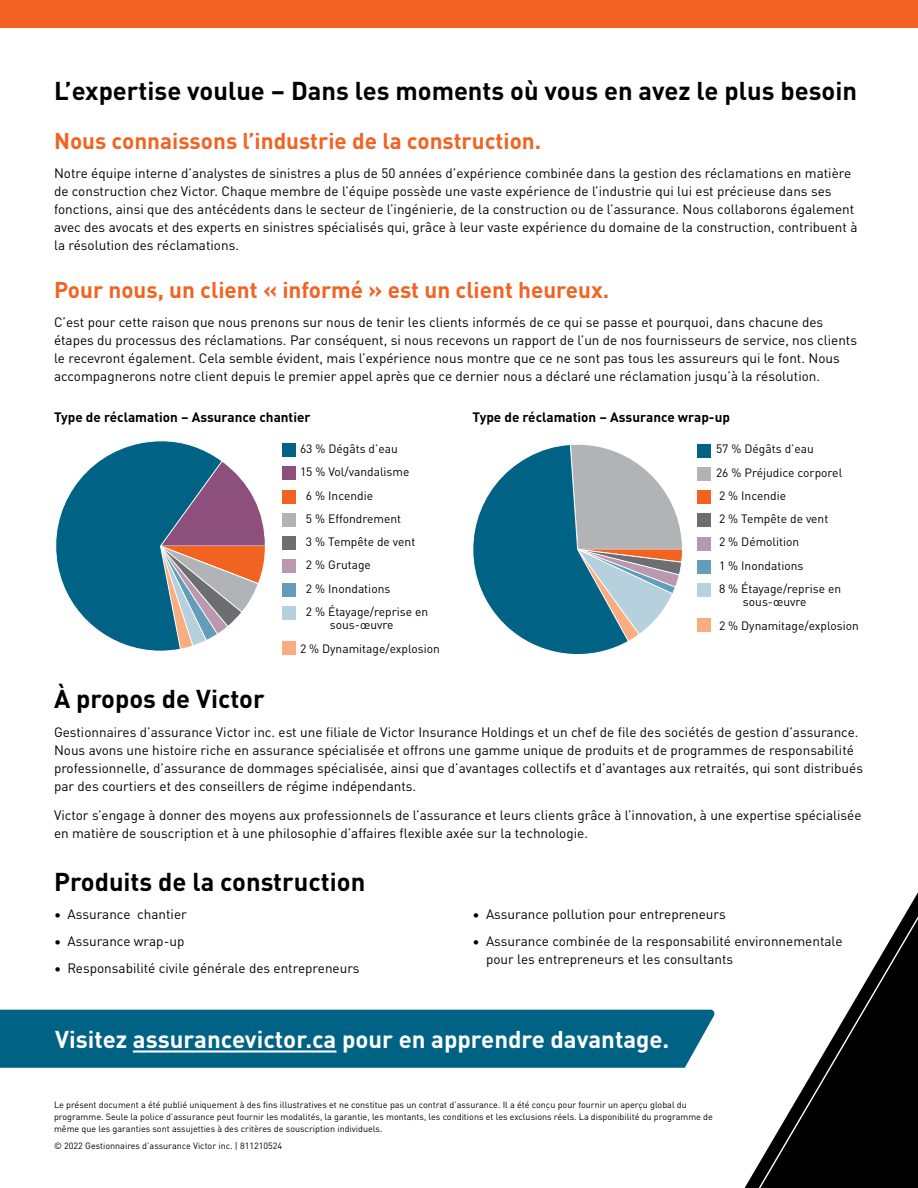
<style>
.page{position:relative;width:918px;height:1188px;background:#fff}
.page>*{position:absolute;margin:0;border:0;box-sizing:border-box;transform-origin:0 0}
.Body_Subhead_1{font:700 25.5px "DINOT";color:#000}
.CTA_Text_16_18{font:700 24px "DINOT";color:#fff}
.Body_Subhead_2_15_18{font:700 22.5px "DINOT";color:#f26322}
.Body_Text_10_14{font:13.5px/18px "DINOT";color:#000}
.Body_Text_10_14-2{font:700 13.5px "DINOT";color:#000}
.Chart_Key_Text{font:12px/13.5px "DINOT";color:#000}
.Disclaimer_Text_6_8{font:9px/12px "DINOT";color:#000}
</style>
<div class="page">
<div style="left:0;top:0;width:918px;height:28px;background:#f26322"></div>
<svg style="left:750px;top:892px;width:168px;height:296px"></svg>
<svg style="left:55px;top:440px;width:211px;height:212px"></svg>
<div style="left:282px;top:443px;width:14px;height:14px;background:#006385"></div>
<div style="left:282px;top:467px;width:14px;height:13px;background:#8d4f7b"></div>
<div style="left:282px;top:490px;width:14px;height:13px;background:#f26322"></div>
<div style="left:282px;top:513px;width:14px;height:14px;background:#b1b4b6"></div>
<div style="left:282px;top:536px;width:14px;height:14px;background:#6d6e71"></div>
<div style="left:282px;top:560px;width:14px;height:13px;background:#bb98af"></div>
<div style="left:282px;top:583px;width:14px;height:13px;background:#629eb9"></div>
<div style="left:282px;top:606px;width:14px;height:13px;background:#b7d0dd"></div>
<div style="left:282px;top:641px;width:14px;height:14px;background:#f9ad81"></div>
<div style="left:697px;top:444px;width:14px;height:13px;background:#006385"></div>
<div style="left:697px;top:467px;width:14px;height:14px;background:#b1b4b6"></div>
<div style="left:697px;top:490px;width:14px;height:14px;background:#f26322"></div>
<div style="left:697px;top:514px;width:14px;height:13px;background:#6d6e71"></div>
<div style="left:697px;top:537px;width:14px;height:13px;background:#bb98af"></div>
<div style="left:697px;top:560px;width:14px;height:13px;background:#629eb9"></div>
<div style="left:697px;top:583px;width:14px;height:14px;background:#b7d0dd"></div>
<div style="left:697px;top:619px;width:14px;height:13px;background:#f9ad81"></div>
<svg style="left:472px;top:444px;width:211px;height:211px"></svg>
<div style="left:0;top:1010px;width:715px;height:58px;background:#006385"></div>
<hr style="left:133px;top:1050px;width:203px;height:3px;background:#fff">
<h2 class="Body_Subhead_1" style="left:54px;top:71px;width:804px">L’expertise voulue – Dans les moments où vous en avez le plus besoin</h2>
<h3 class="Body_Subhead_2_15_18" style="left:54px;top:123px;width:489px">Nous connaissons l’industrie de la construction.</h3>
<p class="Body_Text_10_14" style="left:54px;top:163px;width:805px">Notre équipe interne d’analystes de sinistres a plus de 50 années d’expérience combinée dans la gestion des réclamations en matière de construction chez Victor. Chaque membre de l’équipe possède une vaste expérience de l’industrie qui lui est précieuse dans ses fonctions, ainsi que des antécédents dans le secteur de l’ingénierie, de la construction ou de l’assurance. Nous collaborons également avec des avocats et des experts en sinistres spécialisés qui, grâce à leur vaste expérience du domaine de la construction, contribuent à la résolution des réclamations.</p>
<h3 class="Body_Subhead_2_15_18" style="left:54px;top:273px;width:557px">Pour nous, un client « informé » est un client heureux.</h3>
<p class="Body_Text_10_14" style="left:54px;top:312px;width:805px">C’est pour cette raison que nous prenons sur nous de tenir les clients informés de ce qui se passe et pourquoi, dans chacune des étapes du processus des réclamations. Par conséquent, si nous recevons un rapport de l’un de nos fournisseurs de service, nos clients le recevront également. Cela semble évident, mais l’expérience nous montre que ce ne sont pas tous les assureurs qui le font. Nous accompagnerons notre client depuis le premier appel après que ce dernier nous a déclaré une réclamation jusqu’à la résolution.</p>
<p class="Body_Text_10_14-2" style="left:54px;top:406px;width:258px">Type de réclamation – Assurance chantier</p>
<p class="Chart_Key_Text" style="left:300px;top:441px;width:99px">63 % Dégâts d’eau</p>
<p class="Chart_Key_Text" style="left:300px;top:464px;width:111px">15 % Vol/vandalisme</p>
<p class="Chart_Key_Text" style="left:306px;top:487px;width:69px">6 % Incendie</p>
<p class="Chart_Key_Text" style="left:306px;top:511px;width:97px">5 % Effondrement</p>
<p class="Chart_Key_Text" style="left:306px;top:534px;width:111px">3 % Tempête de vent</p>
<p class="Chart_Key_Text" style="left:306px;top:557px;width:66px">2 % Grutage</p>
<p class="Chart_Key_Text" style="left:306px;top:580px;width:86px">2 % Inondations</p>
<p class="Chart_Key_Text" style="left:330px;top:604px;width:100px;text-indent:-24px">2 % Étayage/reprise en sous-œuvre</p>
<p class="Chart_Key_Text" style="left:300px;top:640px;width:141px">2 % Dynamitage/explosion</p>
<p class="Body_Text_10_14-2" style="left:472px;top:406px;width:259px">Type de réclamation – Assurance wrap-up</p>
<p class="Chart_Key_Text" style="left:716px;top:441px;width:99px">57 % Dégâts d’eau</p>
<p class="Chart_Key_Text" style="left:716px;top:465px;width:128px">26 % Préjudice corporel</p>
<p class="Chart_Key_Text" style="left:719px;top:488px;width:69px">2 % Incendie</p>
<p class="Chart_Key_Text" style="left:719px;top:511px;width:111px">2 % Tempête de vent</p>
<p class="Chart_Key_Text" style="left:719px;top:534px;width:82px">2 % Démolition</p>
<p class="Chart_Key_Text" style="left:719px;top:558px;width:86px">1 % Inondations</p>
<p class="Chart_Key_Text" style="left:719px;top:581px;width:124px">8 % Étayage/reprise en</p>
<p class="Chart_Key_Text" style="left:743px;top:594px;width:65px">sous-œuvre</p>
<p class="Chart_Key_Text" style="left:719px;top:618px;width:141px">2 % Dynamitage/explosion</p>
<h2 class="Body_Subhead_1" style="left:54px;top:679px;width:212px">À propos de Victor</h2>
<p class="Body_Text_10_14" style="left:54px;top:722px;width:811px">Gestionnaires d’assurance Victor inc. est une filiale de Victor Insurance Holdings et un chef de file des sociétés de gestion d’assurance.<br>Nous avons une histoire riche en assurance spécialisée et offrons une gamme unique de produits et de programmes de responsabilité professionnelle, d’assurance de dommages spécialisée, ainsi que d’avantages collectifs et d’avantages aux retraités, qui sont distribués par des courtiers et des conseillers de régime indépendants.</p>
<p class="Body_Text_10_14" style="left:54px;top:805px;width:809px">Victor s’engage à donner des moyens aux professionnels de l’assurance et leurs clients grâce à l’innovation, à une expertise spécialisée en matière de souscription et à une philosophie d’affaires flexible axée sur la technologie.</p>
<h2 class="Body_Subhead_1" style="left:54px;top:862px;width:313px">Produits de la construction</h2>
<p class="Body_Text_10_14" style="left:54px;top:904px;width:134px">• Assurance chantier</p>
<p class="Body_Text_10_14" style="left:54px;top:931px;width:132px">• Assurance wrap-up</p>
<p class="Body_Text_10_14" style="left:54px;top:958px;width:307px">• Responsabilité civile générale des entrepreneurs</p>
<p class="Body_Text_10_14" style="left:472px;top:904px;width:255px">• Assurance pollution pour entrepreneurs</p>
<p class="Body_Text_10_14" style="left:486px;top:931px;width:358px;text-indent:-14px">• Assurance combinée de la responsabilité environnementale pour les entrepreneurs et les consultants</p>
<p class="CTA_Text_16_18" style="left:55px;top:1021px;width:616px">Visitez assurancevictor.ca pour en apprendre davantage.</p>
<p class="Disclaimer_Text_6_8" style="left:54px;top:1098px;width:660px">Le présent document a été publié uniquement à des fins illustratives et ne constitue pas un contrat d’assurance. Il a été conçu pour fournir un aperçu global du programme. Seule la police d’assurance peut fournir les modalités, la garantie, les montants, les conditions et les exclusions réels. La disponibilité du programme de même que les garanties sont assujetties à des critères de souscription individuels.</p>
<p class="Disclaimer_Text_6_8" style="left:54px;top:1139px;width:230px">© 2022 Gestionnaires d’assurance Victor inc. | 811210524</p>
</div>
